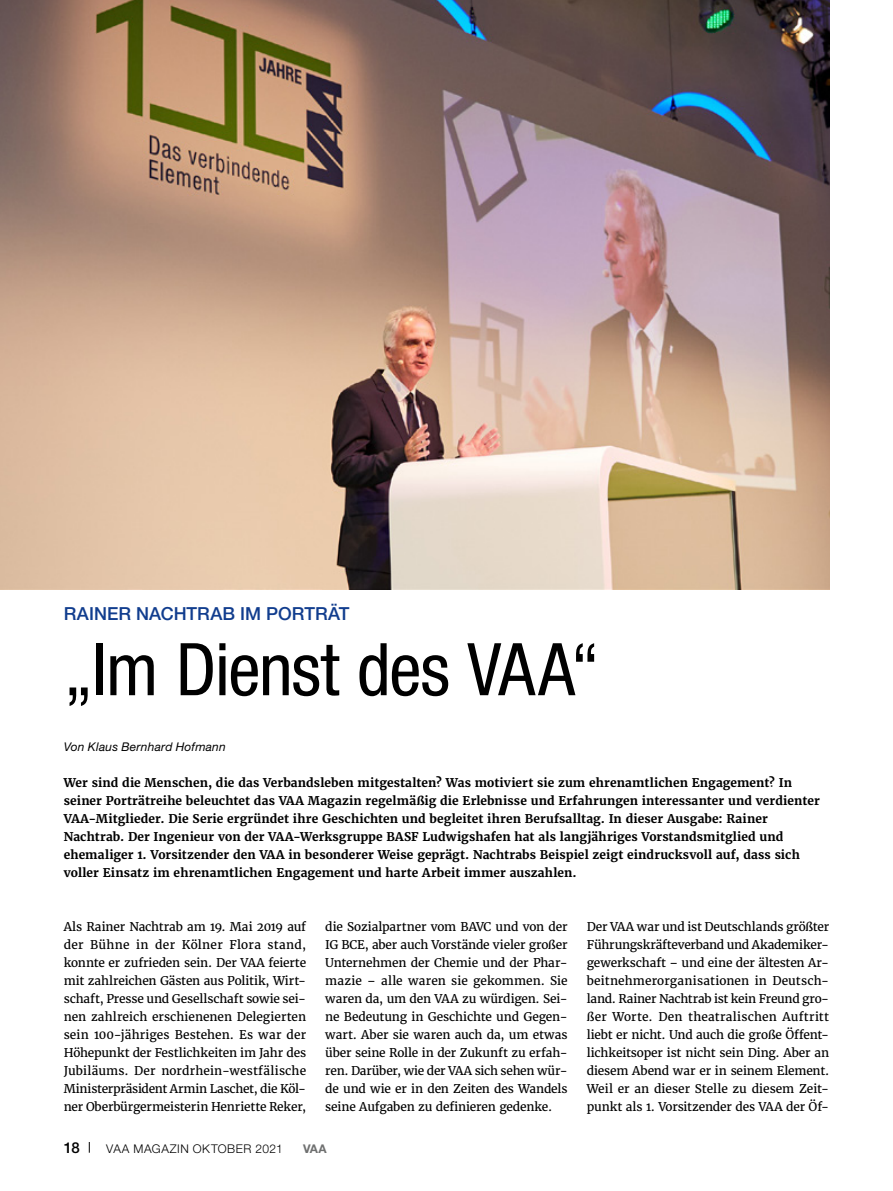
<style>
.page{position:relative;width:893px;height:1191px;background:#fff}
.page>*{position:absolute;margin:0;border:0;box-sizing:border-box;transform-origin:0 0}
.t1{font:condensed 72.75px "Helvetica Neue LT Std";letter-spacing:-.02em;color:#000}
.t2{font:500 18px "Helvetica Neue LT Std";color:#113d8e}
.t3{font:500 15px "Helvetica Neue LT Std";color:#000}
.t4{font:12px/18px "Merriweather";letter-spacing:-.015em;color:#000;text-align:justify}
.t5{font:700 12px/18px "Merriweather";letter-spacing:.005em;color:#000}
.t6{font:italic 12px "Helvetica Neue LT Std";letter-spacing:.02em;color:#000}
.t7{font:300 12px "Helvetica Neue LT Std";letter-spacing:.04em;color:#000}
.t8{font:700 12px "Helvetica Neue LT Std";color:#6f7070}
</style>
<div class="page">
<img style="left:0;top:0;width:829px;height:589px">
<h2 class="t2" style="left:64px;top:603px;width:287px">RAINER NACHTRAB IM PORTRÄT</h2>
<h1 class="t1" style="left:64px;top:627px;width:538px">„Im Dienst des VAA“</h1>
<p class="t6" style="left:64px;top:740px;width:164px">Von Klaus Bernhard Hofmann</p>
<p class="t5" style="left:64px;top:774px;width:757px">Wer sind die Menschen, die das Verbandsleben mitgestalten? Was motiviert sie zum ehrenamtlichen Engagement? In seiner Porträtreihe beleuchtet das VAA Magazin regelmäßig die Erlebnisse und Erfahrungen interessanter und verdienter VAA-Mitglieder. Die Serie ergründet ihre Geschichten und begleitet ihren Berufsalltag. In dieser Ausgabe: Rainer Nachtrab. Der Ingenieur von der VAA-Werksgruppe BASF Ludwigshafen hat als langjähriges Vorstandsmitglied und ehemaliger 1. Vorsitzender den VAA in besonderer Weise geprägt. Nachtrabs Beispiel zeigt eindrucksvoll auf, dass sich voller Einsatz im ehrenamtlichen Engagement und harte Arbeit immer auszahlen.</p>
<p class="t4" style="left:64px;top:918px;width:244px">Als Rainer Nachtrab am 19. Mai 2019 auf der Bühne in der Kölner Flora stand, konnte er zufrieden sein. Der VAA feierte mit zahlreichen Gästen aus Politik, Wirt&shy;schaft, Presse und Gesellschaft sowie sei&shy;nen zahlreich erschienenen Delegierten sein 100-jähriges Bestehen. Es war der Höhepunkt der Festlichkeiten im Jahr des Jubiläums. Der nordrhein-westfälische Ministerpräsident Armin Laschet, die Köl&shy;ner Oberbürgermeisterin Henriette Reker,</p>
<p class="t4" style="left:325px;top:918px;width:244px">die Sozialpartner vom BAVC und von der IG BCE, aber auch Vorstände vieler großer Unternehmen der Chemie und der Phar&shy;mazie – alle waren sie gekommen. Sie waren da, um den VAA zu würdigen. Sei&shy;ne Bedeutung in Geschichte und Gegen&shy;wart. Aber sie waren auch da, um etwas über seine Rolle in der Zukunft zu erfah&shy;ren. Darüber, wie der VAA sich sehen wür&shy;de und wie er in den Zeiten des Wandels seine Aufgaben zu definieren gedenke.</p>
<p class="t4" style="left:587px;top:918px;width:244px">Der VAA war und ist Deutschlands größter Führungskräfteverband und Akademiker&shy;gewerkschaft – und eine der ältesten Ar&shy;beitnehmerorganisationen in Deutsch&shy;land. Rainer Nachtrab ist kein Freund gro&shy;ßer Worte. Den theatralischen Auftritt liebt er nicht. Und auch die große Öffent&shy;lichkeitsoper ist nicht sein Ding. Aber an diesem Abend war er in seinem Element.<br>Weil er an dieser Stelle zu diesem Zeit&shy;punkt als 1. Vorsitzender des VAA der Öf-</p>
<p class="t3" style="left:64px;top:1138px;width:17px">18</p>
<p class="t7" style="left:106px;top:1141px;width:178px">VAA MAGAZIN OKTOBER 2021</p>
<p class="t8" style="left:303px;top:1141px;width:25px">VAA</p>
</div>
